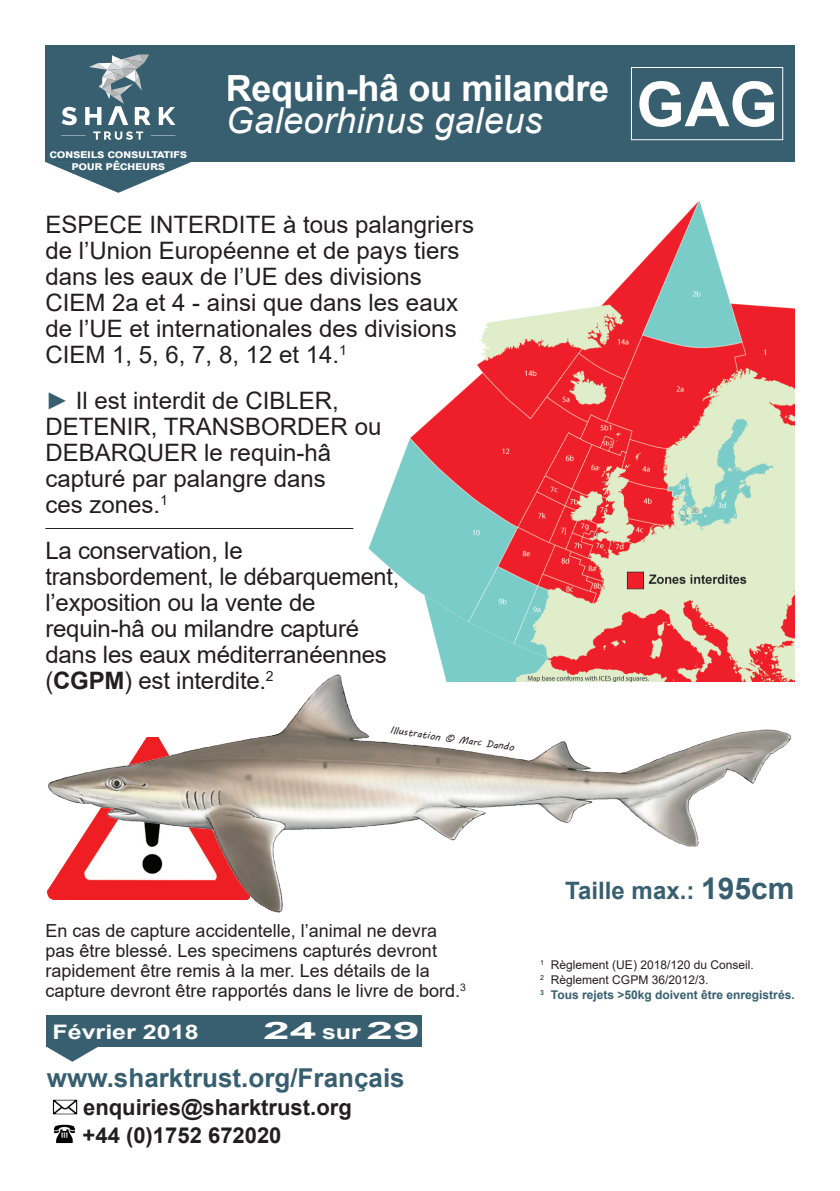
<style>
.page{position:relative;width:840px;height:1191px;background:#fff}
.page>*{position:absolute;margin:0;border:0;box-sizing:border-box;transform-origin:0 0}
.t1{font:700 62px "Arial";color:#fff}
.t2{font:700 36px "Arial";letter-spacing:-.01em;color:#fff}
.t3{font:italic 36px "Arial";letter-spacing:.01em;color:#fff}
.t4{font:700 26px "Arial";color:#375f70}
.t5{font:24px/26px "Arial";color:#231f20}
.t6{font:700 24px "Arial";color:#375f70}
.t7{font:700 24px "Arial";color:#fff;scale:2 1}
.t8{font:700 22px/28px "Arial";color:#231f20}
.t9{font:700 20px "Arial";color:#fff;scale:1.25 1}
.t10{font:18px/20px "Arial";color:#231f20}
.t11{font:12px/15px "Arial";color:#231f20}
.t12{font:700 12px/12px "Arial";letter-spacing:-.03em;color:#fff;text-align:center;scale:1.1 1}
.t13{font:10px "MV Boli";color:#231f20}
.s1{color:#375f70}
.s2{font-weight:700}
.s3{font-size:20px}
.s4{font-size:30px}
.s5{font-weight:700;color:#375f70}
</style>
<div class="page">
<img style="left:369px;top:200px;width:425px;height:469px">
<img style="left:47px;top:669px;width:748px;height:244px">
<hr style="left:45px;top:528px;width:308px;height:1px;background:#231f20">
<div style="left:45px;top:45px;width:749px;height:117px;background:#375f70"></div>
<svg style="left:45px;top:162px;width:146px;height:31px"></svg>
<div style="left:630px;top:67px;width:152px;height:73px;border:1px solid #fff"></div>
<svg style="left:93px;top:131px;width:50px;height:9px"></svg>
<svg style="left:61px;top:135px;width:25px;height:1px"></svg>
<svg style="left:151px;top:135px;width:24px;height:1px"></svg>
<svg style="left:61px;top:107px;width:16px;height:18px"></svg>
<svg style="left:159px;top:107px;width:16px;height:18px"></svg>
<svg style="left:85px;top:54px;width:66px;height:71px"></svg>
<img style="left:53px;top:1124px;width:23px;height:20px">
<img style="left:53px;top:1099px;width:25px;height:15px">
<svg style="left:47px;top:1047px;width:51px;height:14px"></svg>
<div style="left:47px;top:1015px;width:375px;height:32px;background:#375f70"></div>
<p class="t12" style="left:49px;top:147px;width:127px">conseils consultatifs pour pêcheurs</p>
<h2 class="t2" style="left:226px;top:63px;width:384px">Requin-hâ ou milandre</h2>
<h2 class="t3" style="left:226px;top:97px;width:318px">Galeorhinus galeus</h2>
<p class="t5" style="left:45px;top:211px;width:430px">ESPECE INTERDITE à tous palangriers de l’Union Européenne et de pays tiers dans les eaux de l’UE des divisions CIEM 2a et 4 - ainsi que dans les eaux de l’UE et internationales des divisions CIEM 1, 5, 6, 7, 8, 12 et 14.<sup>1</sup></p>
<p class="t5" style="left:45px;top:387px;width:337px"><span class="s1">►</span> Il est interdit de CIBLER,<br>DETENIR, TRANSBORDER ou<br>DEBARQUER le requin-hâ capturé par palangre dans<br>ces zones.<sup>1</sup></p>
<p class="t5" style="left:45px;top:537px;width:355px">La conservation, le transbordement, le débarquement, l’exposition ou la vente de requin-hâ ou milandre capturé dans les eaux méditerranéennes (<span class="s2">CGPM</span>) est interdite.<sup>2</sup></p>
<p class="t13" style="left:391px;top:723px;width:126px;rotate:8deg">Illustration © Marc Dando</p>
<h1 class="t1" style="left:636px;top:61px;width:143px">GAG</h1>
<p class="t10" style="left:45px;top:921px;width:422px">En cas de capture accidentelle, l’animal ne devra pas être blessé. Les specimens capturés devront rapidement être remis à la mer. Les détails de la capture devront être rapportés dans le livre de bord.<sup>3</sup></p>
<p class="t9" style="left:52px;top:1017px;width:118px">Février 2018</p>
<p class="t7" style="left:263px;top:1013px;width:80px">24<span class="s3">sur</span> 29</p>
<p class="t4" style="left:47px;top:1059px;width:359px">www.sharktrust.org/Français</p>
<p class="t8" style="left:82px;top:1093px;width:270px">enquiries@sharktrust.org +44 (0)1752 672020</p>
<p class="t6" style="left:565px;top:873px;width:230px">Taille max.: <span class="s4">195cm</span></p>
<p class="t11" style="left:540px;top:956px;width:256px"><sup>1</sup> Règlement (UE) 2018/120 du Conseil.<br><sup>2</sup> Règlement CGPM 36/2012/3.<br><sup>3</sup> <span class="s5">Tous rejets &gt;50kg doivent être enregistrés.</span></p>
</div>
